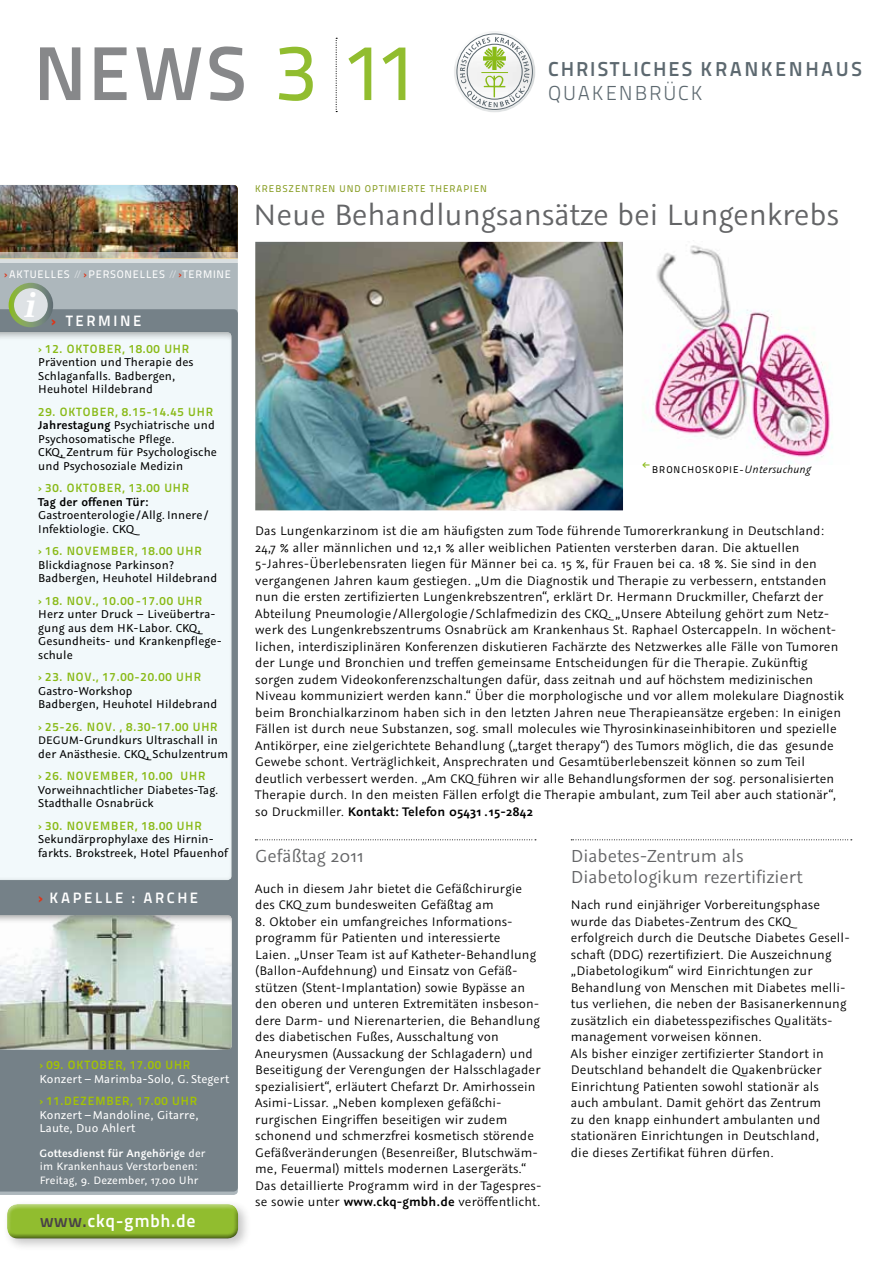
<style>
.page{position:relative;width:893px;height:1263px;background:#fff}
.page>*{position:absolute;margin:0;border:0;box-sizing:border-box;transform-origin:0 0}
.t1{font:76.05px "Titillium Maps 26 L 750 wt";color:#87888a}
.t2{font:italic 700 35.1px "Melior LT Std";color:#fff}
.t3{font:33px "Graublau Sans";letter-spacing:-.005em;color:#646567}
.t4{font:20.1px "Titillium Maps 26 L 750 wt";letter-spacing:.09em;color:#5d6970}
.t5{font:20.1px "Titillium Maps 26 L 250 wt";letter-spacing:.09em;color:#5d6970}
.t6{font:19.5px/21px "Graublau Sans";color:#646567}
.t7{font:18px "Titillium Maps 26 L 750 wt";letter-spacing:.03em;color:#fff}
.t8{font:15px "Titillium Maps 26 L 750 wt";letter-spacing:.17em;color:#fff}
.t9{font:13.8px/16.5px "Graublau Sans";letter-spacing:.01em;color:#000}
.t10{font:12.75px/13.5px "Graublau Sans";letter-spacing:.01em;color:#000}
.t11{font:12.75px/13.5px "Graublau Sans";letter-spacing:.01em;color:#fff}
.t12{font:600 12.75px "Graublau Sans";letter-spacing:.01em;color:#000}
.t13{font:12px "Titillium Maps 26 L 750 wt";letter-spacing:.07em;color:#89ba17}
.t14{font:12px/13.5px "Graublau Sans";letter-spacing:.01em;color:#fff}
.t15{font:12px "Titillium Maps 26 L 750 wt";letter-spacing:.07em;color:#a4c400}
.t16{font:10.95px "Titillium Maps 26 L 500 wt";letter-spacing:.07em;color:#fff}
.t17{font:9.75px "Titillium Maps 26 L 500 wt";letter-spacing:.1em;color:#859b1f}
.t18{font:9.75px "Titillium Maps 26 L 500 wt";letter-spacing:.1em;color:#000}
.t19{font:700 8.55px "Info";color:#89ba17}
.s1{font-family:"Titillium Maps 26 L 500 wt";font-size:79.5px;color:#91bd2f}
.s2{font-family:"Titillium Maps 26 L 750 wt";color:#dd3519}
.s3{font-family:"Titillium Maps 26 L 250 wt";color:#dee2e5}
.s4{font-family:"Titillium Maps 26 L 999 wt";color:#dd3519}
.s5{font-weight:600}
.s6{font-size:12.3px}
.s7{color:#494247}
.s8{font-family:"Graublau Sans";font-style:italic;font-size:12px}
</style>
<div class="page">
<div style="left:0;top:263px;width:238px;height:932px;background:#adb7bc"></div>
<img style="left:0;top:185px;width:238px;height:67px">
<div style="left:0;top:309px;width:238px;height:882px;background:#758188"></div>
<div style="left:2px;top:1199px;width:249px;height:52px;background:#000;opacity:.23"></div>
<div style="left:6px;top:1201px;width:234px;height:34px;background:#fff;opacity:.75"></div>
<div style="left:6px;top:1206px;width:234px;height:33px;background:#000;opacity:.75"></div>
<svg style="left:0;top:252px;width:238px;height:11px;background:#c4c0b6"></svg>
<div style="left:11px;top:285px;width:39px;height:40px;background:#dee2e5;border-radius:50%"></div>
<div style="left:9px;top:283px;width:44px;height:44px;border:5px solid #fff;border-radius:50%"></div>
<div style="left:0;top:328px;width:234px;height:553px;background:#f2f9fb"></div>
<div style="left:0;top:915px;width:233px;height:137px;background:#000;opacity:.35"></div>
<svg style="left:255px;top:839px;width:281px;height:1px"></svg>
<svg style="left:571px;top:839px;width:281px;height:1px"></svg>
<img style="left:255px;top:242px;width:368px;height:268px">
<svg style="left:336px;top:38px;width:1px;height:74px"></svg>
<div style="left:453px;top:29px;width:84px;height:84px;background:#000;opacity:.75"></div>
<div style="left:457px;top:34px;width:76px;height:76px;border:1px solid #5d6970;border-radius:50%"></div>
<svg style="left:460px;top:37px;width:69px;height:70px"></svg>
<div style="left:467px;top:44px;width:56px;height:56px;border:1px solid #5d6970;border-radius:50%"></div>
<img style="left:651px;top:245px;width:182px;height:219px">
<h1 class="t1" style="left:34px;top:15px;width:387px">NEWS <span class="s1">3 11</span></h1>
<p class="t17" style="left:255px;top:182px;width:233px">KREBSZENTREN UND OPTIMIERTE THERAPIEN</p>
<h3 class="t4" style="left:548px;top:53px;width:315px">CHRISTLICHES KRANKENHAUS</h3>
<h3 class="t5" style="left:548px;top:78px;width:156px">QUAKENBRÜCK</h3>
<p class="t16" style="left:4px;top:266px;width:228px"><span class="s2">›</span>AKTUELLES <span class="s3">//</span><span class="s2">›</span>PERSONELLES <span class="s3">//</span><span class="s2">›</span>TERMINE</p>
<h2 class="t2" style="left:25px;top:284px;width:13px">i</h2>
<p class="t8" style="left:51px;top:309px;width:92px"><span class="s4">›</span> TERMINE</p>
<p class="t13" style="left:38px;top:339px;width:152px">›12. OKTOBER, 18.00 UHR</p>
<p class="t10" style="left:38px;top:355px;width:157px">Prävention und Therapie des<br>Schlaganfalls. Badbergen,<br>Heuhotel Hildebrand</p>
<p class="t13" style="left:38px;top:402px;width:176px">29. OKTOBER, 8.15-14.45 UHR</p>
<p class="t10" style="left:38px;top:418px;width:180px"><span class="s5">Jahrestagung</span> Psychiatrische und<br>Psychosomatische Pflege.<br>CKQ, Zentrum für Psychologische und Psychosoziale Medizin</p>
<p class="t13" style="left:38px;top:479px;width:152px">›30. OKTOBER, 13.00 UHR</p>
<p class="t12" style="left:38px;top:494px;width:112px">Tag der offenen Tür:</p>
<p class="t10" style="left:38px;top:508px;width:172px">Gastroenterologie/Allg. Innere/<br>Infektiologie. CKQ</p>
<p class="t13" style="left:38px;top:542px;width:165px">›16. NOVEMBER, 18.00 UHR</p>
<p class="t10" style="left:38px;top:558px;width:180px">Blickdiagnose Parkinson?<br>Badbergen, Heuhotel Hildebrand</p>
<p class="t13" style="left:38px;top:591px;width:165px">›18. NOV., 10.00-17.00 UHR</p>
<p class="t10" style="left:38px;top:607px;width:185px">Herz unter Druck – Liveübertra&shy;gung aus dem HK-Labor. CKQ,<br>Gesundheits- und Krankenpflege&shy;schule</p>
<p class="t13" style="left:38px;top:668px;width:164px">›23. NOV., 17.00-20.00 UHR</p>
<p class="t10" style="left:38px;top:684px;width:180px">Gastro-Workshop<br>Badbergen, Heuhotel Hildebrand</p>
<p class="t13" style="left:38px;top:717px;width:181px">›25-26. NOV. , 8.30-17.00 UHR</p>
<p class="t10" style="left:38px;top:733px;width:191px"><span class="s6">DEGUM</span>-Grundkurs Ultraschall in der Anästhesie. CKQ, Schulzentrum</p>
<p class="t13" style="left:38px;top:767px;width:169px">›26. NOVEMBER, 10.00 UHR</p>
<p class="t10" style="left:38px;top:783px;width:182px">Vorweihnachtlicher Diabetes-Tag.<br>Stadthalle Osnabrück</p>
<p class="t13" style="left:38px;top:816px;width:165px">›30. NOVEMBER, 18.00 UHR</p>
<p class="t10" style="left:38px;top:832px;width:191px">Sekundärprophylaxe des Hirnin&shy;farkts. Brokstreek, Hotel Pfauenhof</p>
<p class="t8" style="left:38px;top:887px;width:162px"><span class="s4">›</span>KAPELLE : ARCHE</p>
<p class="t15" style="left:39px;top:1056px;width:152px">›09. OKTOBER, 17.00 UHR</p>
<p class="t11" style="left:40px;top:1072px;width:191px">Konzert – Marimba-Solo, G. Stegert</p>
<p class="t15" style="left:39px;top:1092px;width:159px">›11.DEZEMBER, 17.00 UHR</p>
<p class="t11" style="left:40px;top:1108px;width:160px">Konzert – Mandoline, Gitarre,<br>Laute, Duo Ahlert</p>
<p class="t14" style="left:40px;top:1146px;width:168px"><span class="s5">Gottesdienst für Angehörige</span> der im Krankenhaus Verstorbenen:<br>Freitag, 9. Dezember, 17.00 Uhr</p>
<h3 class="t7" style="left:40px;top:1206px;width:157px"><span class="s7">WWW.</span>CKQ-GMBH.DE</h3>
<h3 class="t3" style="left:253px;top:196px;width:588px">Neue Behandlungsansätze bei Lungenkrebs</h3>
<p class="t19" style="left:642px;top:461px;width:9px">∞</p>
<p class="t18" style="left:652px;top:463px;width:160px">BRONCHOSKOPIE-<span class="s8">Untersuchung</span></p>
<p class="t9" style="left:255px;top:523px;width:590px">Das Lungenkarzinom ist die am häufigsten zum Tode führende Tumorerkrankung in Deutschland:<br>24,7 % aller männlichen und 12,1 % aller weiblichen Patienten versterben daran. Die aktuellen 5-Jahres-Überlebensraten liegen für Männer bei ca. 15 %, für Frauen bei ca. 18 %. Sie sind in den vergangenen Jahren kaum gestiegen. „Um die Diagnostik und Therapie zu verbessern, entstanden nun die ersten zertifizierten Lungenkrebszentren“, erklärt Dr. Hermann Druckmiller, Chefarzt der Abteilung Pneumologie/Allergologie/Schlafmedizin des CKQ. „Unsere Abteilung gehört zum Netz&shy;werk des Lungenkrebszentrums Osnabrück am Krankenhaus St. Raphael Ostercappeln. In wöchent&shy;lichen, interdisziplinären Konferenzen diskutieren Fachärzte des Netzwerkes alle Fälle von Tumoren der Lunge und Bronchien und treffen gemeinsame Entscheidungen für die Therapie. Zukünftig sorgen zudem Videokonferenzschaltungen dafür, dass zeitnah und auf höchstem medizinischen Niveau kommuniziert werden kann.“ Über die morphologische und vor allem molekulare Diagnostik beim Bronchialkarzinom haben sich in den letzten Jahren neue Therapieansätze ergeben: In einigen Fällen ist durch neue Substanzen, sog. small molecules wie Thyrosinkinaseinhibitoren und spezielle Antikörper, eine zielgerichtete Behandlung („target therapy“) des Tumors möglich, die das gesunde Gewebe schont. Verträglichkeit, Ansprechraten und Gesamtüberlebenszeit können so zum Teil deutlich verbessert werden. „Am CKQ führen wir alle Behandlungsformen der sog. personalisierten Therapie durch. In den meisten Fällen erfolgt die Therapie ambulant, zum Teil aber auch stationär“, so Druckmiller. <span class="s5">Kontakt: Telefon 05431 . 15-2842</span></p>
<h3 class="t6" style="left:255px;top:845px;width:110px">Gefäßtag 2011</h3>
<p class="t9" style="left:255px;top:880px;width:268px">Auch in diesem Jahr bietet die Gefäßchirurgie des CKQ zum bundesweiten Gefäßtag am</p>
<p class="t9" style="left:255px;top:913px;width:288px">8. Oktober ein umfangreiches Informations&shy;programm für Patienten und interessierte<br>Laien. „Unser Team ist auf Katheter-Behandlung (Ballon-Aufdehnung) und Einsatz von Gefäß&shy;stützen (Stent-Implantation) sowie Bypässe an den oberen und unteren Extremitäten insbeson&shy;dere Darm- und Nierenarterien, die Behandlung des diabetischen Fußes, Ausschaltung von Aneurysmen (Aussackung der Schlagadern) und Beseitigung der Verengungen der Halsschlagader spezialisiert“, erläutert Chefarzt Dr. Amirhossein Asimi-Lissar. „Neben komplexen gefäßchi&shy;rurgischen Eingriffen beseitigen wir zudem schonend und schmerzfrei kosmetisch störende Gefäßveränderungen (Besenreißer, Blutschwäm&shy;me, Feuermal) mittels modernen Lasergeräts.“ Das detaillierte Programm wird in der Tagespres&shy;se sowie unter <span class="s5">www.ckq-gmbh.de</span> veröffentlicht.</p>
<h3 class="t6" style="left:571px;top:845px;width:233px">Diabetes-Zentrum als<br>Diabetologikum rezertifiziert</h3>
<p class="t9" style="left:571px;top:897px;width:280px">Nach rund einjähriger Vorbereitungsphase wurde das Diabetes-Zentrum des CKQ erfolgreich durch die Deutsche Diabetes Gesell&shy;schaft (DDG) rezertifiziert. Die Auszeichnung „Diabetologikum“ wird Einrichtungen zur Behandlung von Menschen mit Diabetes melli&shy;tus verliehen, die neben der Basisanerkennung zusätzlich ein diabetesspezifisches Qualitäts&shy;management vorweisen können.<br>Als bisher einziger zertifizierter Standort in Deutschland behandelt die Quakenbrücker Einrichtung Patienten sowohl stationär als auch ambulant. Damit gehört das Zentrum<br>zu den knapp einhundert ambulanten und stationären Einrichtungen in Deutschland,<br>die dieses Zertifikat führen dürfen.</p>
</div>
